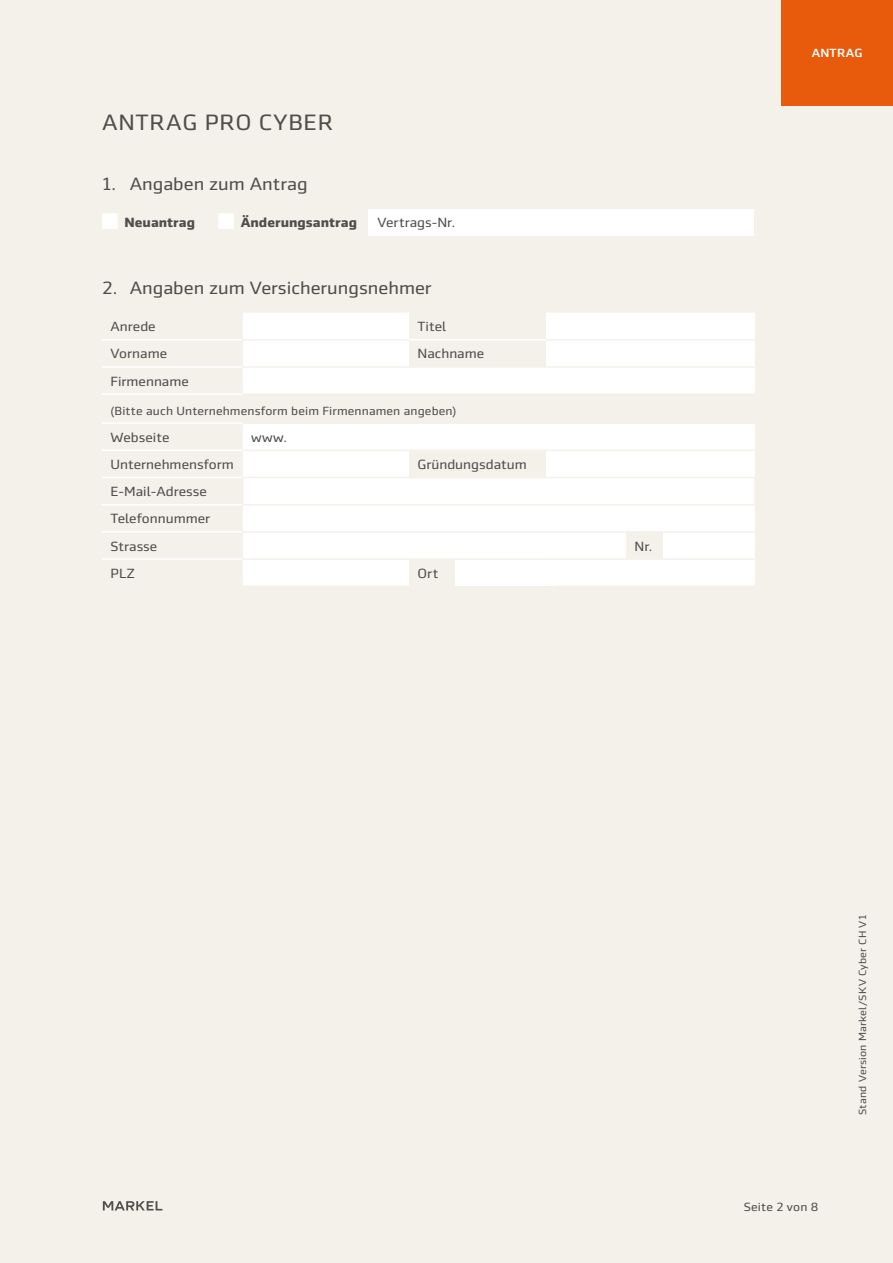
<style>
.page{position:relative;width:893px;height:1263px;background:#f3f1ea}
.page>*{position:absolute;margin:0;border:0;box-sizing:border-box;transform-origin:0 0}
.t1{font:22.5px "Markel Sans";letter-spacing:.03em;color:#504e4d}
.t2{font:18px "Markel Sans";color:#504e4d}
.t3{font:13.5px/27.2px "Markel Sans";color:#504e4d}
.t4{font:700 13.5px "Markel Sans";color:#504e4d}
.t5{font:12px "Markel Sans";letter-spacing:.01em;color:#504e4d}
.t6{font:500 12px "Markel Sans";letter-spacing:.02em;color:#fff}
.t7{font:10.5px "Markel Sans";letter-spacing:.02em;color:#504e4d}
</style>
<div class="page">
<svg style="left:103px;top:1201px;width:59px;height:9px"></svg>
<div style="left:781px;top:0;width:112px;height:105px;background:#e95b0c"></div>
<div style="left:369px;top:209px;width:385px;height:26px;background:#fff"></div>
<div style="left:102px;top:213px;width:16px;height:16px;background:#fff"></div>
<div style="left:218px;top:213px;width:16px;height:16px;background:#fff"></div>
<svg style="left:243px;top:313px;width:512px;height:272px;fill:#fff"></svg>
<hr style="left:102px;top:339px;width:141px;height:1px;background:#fff">
<hr style="left:102px;top:366px;width:141px;height:2px;background:#fff">
<hr style="left:102px;top:393px;width:141px;height:2px;background:#fff">
<hr style="left:102px;top:422px;width:141px;height:2px;background:#fff">
<hr style="left:102px;top:449px;width:141px;height:2px;background:#fff">
<hr style="left:102px;top:477px;width:140px;height:1px;background:#fff">
<hr style="left:102px;top:504px;width:140px;height:1px;background:#fff">
<hr style="left:102px;top:531px;width:141px;height:2px;background:#fff">
<hr style="left:102px;top:558px;width:141px;height:2px;background:#fff">
<hr style="left:243px;top:393px;width:166px;height:2px;background:#f3f1ea">
<hr style="left:409px;top:393px;width:137px;height:2px;background:#f3f1ea">
<hr style="left:546px;top:393px;width:80px;height:2px;background:#f3f1ea">
<hr style="left:626px;top:393px;width:37px;height:2px;background:#f3f1ea">
<hr style="left:663px;top:393px;width:92px;height:2px;background:#f3f1ea">
<hr style="left:409px;top:339px;width:137px;height:1px;background:#fff">
<hr style="left:242px;top:477px;width:167px;height:1px;background:#f3f1ea">
<hr style="left:242px;top:478px;width:2px;height:26px;background:#f3f1ea">
<hr style="left:409px;top:477px;width:137px;height:1px;background:#f3f1ea">
<hr style="left:546px;top:477px;width:80px;height:1px;background:#f3f1ea">
<hr style="left:626px;top:477px;width:37px;height:1px;background:#f3f1ea">
<hr style="left:663px;top:477px;width:93px;height:1px;background:#f3f1ea">
<hr style="left:754px;top:478px;width:2px;height:26px;background:#f3f1ea">
<hr style="left:242px;top:504px;width:167px;height:1px;background:#f3f1ea">
<hr style="left:409px;top:504px;width:137px;height:1px;background:#f3f1ea">
<hr style="left:546px;top:504px;width:80px;height:1px;background:#f3f1ea">
<hr style="left:626px;top:504px;width:37px;height:1px;background:#f3f1ea">
<hr style="left:663px;top:504px;width:93px;height:1px;background:#f3f1ea">
<hr style="left:243px;top:339px;width:166px;height:1px;background:#f3f1ea">
<hr style="left:546px;top:339px;width:80px;height:1px;background:#f3f1ea">
<hr style="left:626px;top:339px;width:37px;height:1px;background:#f3f1ea">
<hr style="left:663px;top:339px;width:92px;height:1px;background:#f3f1ea">
<hr style="left:243px;top:366px;width:166px;height:2px;background:#f3f1ea">
<hr style="left:409px;top:366px;width:137px;height:2px;background:#f3f1ea">
<hr style="left:546px;top:366px;width:80px;height:2px;background:#f3f1ea">
<hr style="left:626px;top:366px;width:37px;height:2px;background:#f3f1ea">
<hr style="left:663px;top:366px;width:92px;height:2px;background:#f3f1ea">
<hr style="left:243px;top:422px;width:166px;height:2px;background:#f3f1ea">
<hr style="left:409px;top:422px;width:137px;height:2px;background:#f3f1ea">
<hr style="left:546px;top:422px;width:80px;height:2px;background:#f3f1ea">
<hr style="left:626px;top:422px;width:37px;height:2px;background:#f3f1ea">
<hr style="left:663px;top:422px;width:92px;height:2px;background:#f3f1ea">
<hr style="left:409px;top:449px;width:137px;height:2px;background:#f3f1ea">
<hr style="left:243px;top:531px;width:166px;height:2px;background:#f3f1ea">
<hr style="left:409px;top:531px;width:137px;height:2px;background:#f3f1ea">
<hr style="left:546px;top:531px;width:80px;height:2px;background:#f3f1ea">
<hr style="left:626px;top:531px;width:37px;height:2px;background:#f3f1ea">
<hr style="left:663px;top:531px;width:92px;height:2px;background:#f3f1ea">
<hr style="left:243px;top:558px;width:166px;height:2px;background:#f3f1ea">
<hr style="left:409px;top:558px;width:137px;height:2px;background:#f3f1ea">
<hr style="left:546px;top:558px;width:80px;height:2px;background:#f3f1ea">
<hr style="left:626px;top:558px;width:37px;height:2px;background:#f3f1ea">
<hr style="left:663px;top:558px;width:92px;height:2px;background:#f3f1ea">
<hr style="left:546px;top:449px;width:80px;height:2px;background:#f3f1ea">
<hr style="left:626px;top:449px;width:37px;height:2px;background:#f3f1ea">
<hr style="left:663px;top:449px;width:92px;height:2px;background:#f3f1ea">
<hr style="left:243px;top:449px;width:166px;height:2px;background:#f3f1ea">
<div style="left:455px;top:560px;width:101px;height:26px;background:#fff"></div>
<h1 class="t1" style="left:102px;top:110px;width:232px">ANTRAG PRO CYBER</h1>
<h2 class="t2" style="left:102px;top:174px;width:207px">1. Angaben zum Antrag</h2>
<p class="t4" style="left:124px;top:214px;width:72px">Neuantrag</p>
<p class="t4" style="left:241px;top:214px;width:118px">Änderungsantrag</p>
<p class="t3" style="left:377px;top:209px;width:79px">Vertrags-Nr.</p>
<h2 class="t2" style="left:102px;top:278px;width:331px">2. Angaben zum Versicherungsnehmer</h2>
<p class="t3" style="left:111px;top:313px;width:47px">Anrede</p>
<p class="t3" style="left:417px;top:313px;width:30px">Titel</p>
<p class="t3" style="left:111px;top:340px;width:58px">Vorname</p>
<p class="t3" style="left:417px;top:340px;width:68px">Nachname</p>
<p class="t3" style="left:111px;top:367px;width:80px">Firmenname</p>
<p class="t5" style="left:111px;top:404px;width:347px">(Bitte auch Unternehmensform beim Firmennamen angeben)</p>
<p class="t3" style="left:111px;top:424px;width:60px">Webseite</p>
<p class="t3" style="left:251px;top:424px;width:37px">www.</p>
<p class="t3" style="left:111px;top:451px;width:125px">Unternehmensform</p>
<p class="t3" style="left:417px;top:451px;width:111px">Gründungsdatum</p>
<p class="t3" style="left:111px;top:478px;width:101px">E-Mail-Adresse<br>Telefonnummer<br>Strasse</p>
<p class="t3" style="left:111px;top:560px;width:26px">PLZ</p>
<p class="t3" style="left:417px;top:560px;width:22px">Ort</p>
<p class="t3" style="left:634px;top:532px;width:19px">Nr.</p>
<p class="t6" style="left:812px;top:46px;width:52px">ANTRAG</p>
<p class="t5" style="left:744px;top:1200px;width:76px">Seite 2 von 8</p>
<p class="t7" style="left:857px;top:1115px;width:202px;rotate:-90deg">Stand Version Markel/SKV Cyber CH V1</p>
</div>
